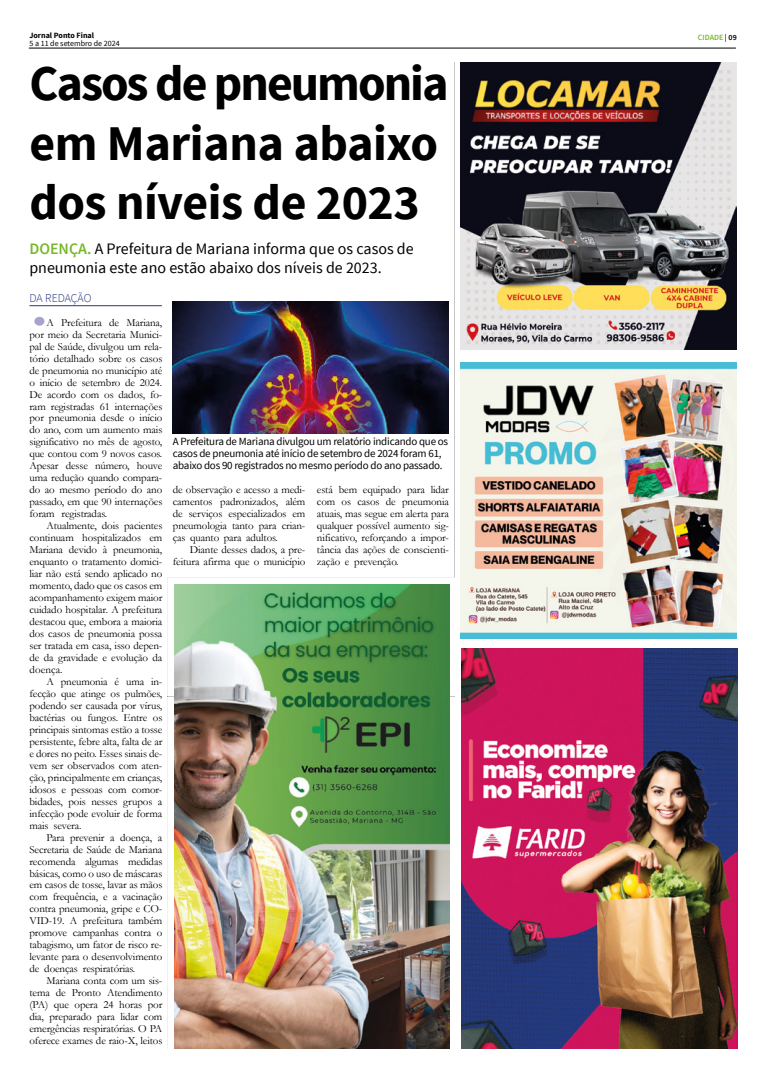
<style>
.page{position:relative;width:766px;height:1078px;background:#fff}
.page>*{position:absolute;margin:0;border:0;box-sizing:border-box;transform-origin:0 0}
.t1{font:700 49.8px/59.8px "Source Sans Pro";letter-spacing:-.01em;color:#000}
.t2{font:16px/19.1px "Source Sans Pro";color:#000}
.t3{font:300 12px "Source Sans Pro";letter-spacing:-.01em;color:#283583}
.t4{font:11px/12px "Garamond";letter-spacing:-.01em;color:#000;text-align:justify}
.t5{font:11px/12px "Source Sans Pro";letter-spacing:-.02em;color:#000}
.t6{font:8px "Source Sans Pro";color:#000}
.t7{font:700 8px "Source Sans Pro";color:#000}
.t8{font:600 8px "Source Sans Pro";color:#76b82a}
.s1{font-weight:600;color:#76b82a}
.s2{color:#000}
</style>
<div class="page">
<hr style="left:29px;top:48px;width:706px;height:1px;background:#000">
<img style="left:460px;top:362px;width:276px;height:276px">
<img style="left:462px;top:648px;width:275px;height:400px">
<hr style="left:454px;top:62px;width:1px;height:515px;background:#c6c6c6">
<img style="left:460px;top:62px;width:276px;height:287px">
<img style="left:168px;top:577px;width:287px;height:471px">
<hr style="left:29px;top:305px;width:133px;height:1px;background:#283583">
<div style="left:34px;top:317px;width:10px;height:8px;background:#a7a3cc;border-radius:50%"></div>
<img style="left:173px;top:302px;width:276px;height:131px">
<p class="t7" style="left:29px;top:30px;width:66px">Jornal Ponto Final</p>
<p class="t6" style="left:29px;top:38px;width:92px">5 a 11 de setembro de 2024</p>
<h1 class="t1" style="left:29px;top:55px;width:420px">Casos de pneumonia em Mariana abaixo dos níveis de 2023</h1>
<h2 class="t2" style="left:29px;top:239px;width:385px"><span class="s1">DOENÇA.</span> A Prefeitura de Mariana informa que os casos de pneumonia este ano estão abaixo dos níveis de 2023.</h2>
<p class="t3" style="left:29px;top:290px;width:63px">DA REDAÇÃO</p>
<p class="t4" style="left:29px;top:316px;width:134px;text-indent:17px">A Prefeitura de Mariana, por meio da Secretaria Munici&shy;pal de Saúde, divulgou um rela&shy;tório detalhado sobre os casos de pneumonia no município até o início de setembro de 2024.<br>De acordo com os dados, fo&shy;ram registradas 61 internações por pneumonia desde o início do ano, com um aumento mais significativo no mês de agosto, que contou com 9 novos casos.<br>Apesar desse número, houve uma redução quando compara&shy;do ao mesmo período do ano passado, em que 90 internações foram registradas.</p>
<p class="t4" style="left:29px;top:519px;width:134px;text-indent:17px">Atualmente, dois pacientes continuam hospitalizados em Mariana devido à pneumonia, enquanto o tratamento domici&shy;liar não está sendo aplicado no momento, dado que os casos em acompanhamento exigem maior cuidado hospitalar. A prefeitura destacou que, embora a maioria dos casos de pneumonia possa ser tratada em casa, isso depen&shy;de da gravidade e evolução da doença.</p>
<p class="t4" style="left:29px;top:675px;width:134px;text-indent:17px">A pneumonia é uma in&shy;fecção que atinge os pulmões, podendo ser causada por vírus, bactérias ou fungos. Entre os principais sintomas estão a tosse persistente, febre alta, falta de ar e dores no peito. Esses sinais de&shy;vem ser observados com aten&shy;ção, principalmente em crianças, idosos e pessoas com comor&shy;bidades, pois nesses grupos a infecção pode evoluir de forma mais severa.</p>
<p class="t4" style="left:29px;top:830px;width:134px;text-indent:17px">Para prevenir a doença, a Secretaria de Saúde de Mariana recomenda algumas medidas básicas, como o uso de máscaras em casos de tosse, lavar as mãos com frequência, e a vacinação contra pneumonia, gripe e CO-VID-19. A prefeitura também promove campanhas contra o tabagismo, um fator de risco re&shy;levante para o desenvolvimento de doenças respiratórias.</p>
<p class="t4" style="left:29px;top:974px;width:134px;text-indent:17px">Mariana conta com um sis&shy;tema de Pronto Atendimento (PA) que opera 24 horas por dia, preparado para lidar com emergências respiratórias. O PA oferece exames de raio-X, leitos</p>
<p class="t5" style="left:173px;top:436px;width:277px">A Prefeitura de Mariana divulgou um relatório indicando que os casos de pneumonia até início de setembro de 2024 foram 61, abaixo dos 90 registrados no mesmo período do ano passado.</p>
<p class="t4" style="left:317px;top:483px;width:133px">está bem equipado para lidar com os casos de pneumonia atuais, mas segue em alerta para qualquer possível aumento sig&shy;nificativo, reforçando a impor&shy;tância das ações de conscienti&shy;zação e prevenção.</p>
<p class="t4" style="left:173px;top:483px;width:134px">de observação e acesso a medi&shy;camentos padronizados, além de serviços especializados em pneumologia tanto para crian&shy;ças quanto para adultos.</p>
<p class="t4" style="left:173px;top:543px;width:134px;text-align:right">Diante desses dados, a pre&shy;feitura afirma que o município</p>
<p class="t8" style="left:697px;top:33px;width:40px">CIDADE <span class="s2">| 09</span></p>
</div>
